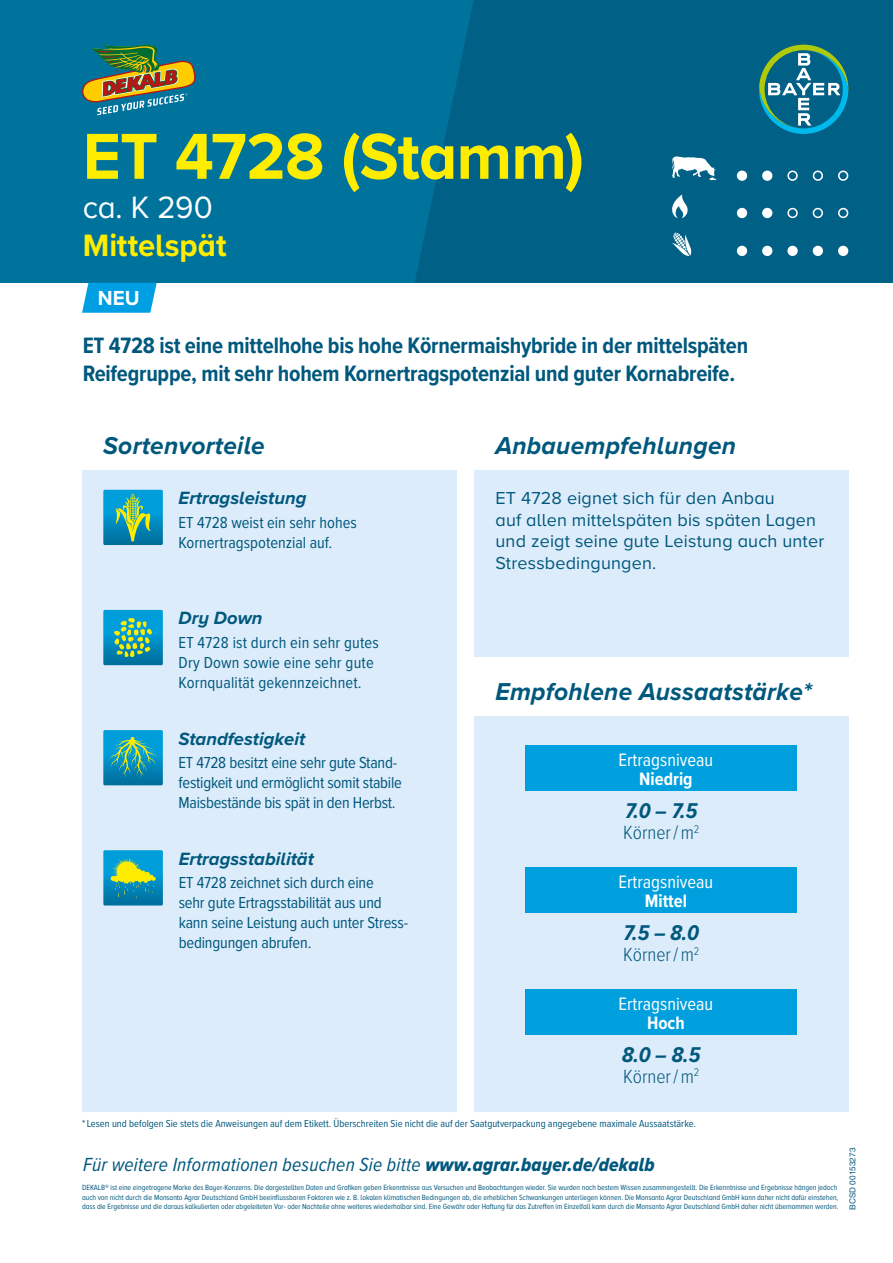
<style>
.page{position:relative;width:893px;height:1263px;background:#fff}
.page>*{position:absolute;margin:0;border:0;box-sizing:border-box;transform-origin:0 0}
.t1{font:700 67.35px "Proxima Nova A";letter-spacing:-.01em;color:#ffed00}
.t2{font:700 32.1px "Proxima Nova A";color:#ffed00}
.t3{font:32.1px "Proxima Nova A";color:#fff}
.t4{font:italic 700 25.35px "Proxima Nova A";letter-spacing:.01em;color:#00587d}
.t5{font:700 23.1px/27.8px "Proxima Nova Cond";letter-spacing:-.01em;color:#00587d}
.t6{font:italic 700 22.2px "Proxima Nova Cond";color:#00587d}
.t7{font:700 21px "Proxima Nova A";color:#fff}
.t8{font:italic 19.65px "Proxima Nova A Cond";letter-spacing:.01em;color:#00587d}
.t9{font:300 19.65px "Proxima Nova Cond";color:#00587d}
.t10{font:18.6px "Proxima Nova Cond";color:#fff}
.t11{font:700 18.6px "Proxima Nova Cond";color:#fff}
.t12{font:italic 700 18.45px "Proxima Nova A";color:#00587d}
.t13{font:18px/21.6px "Proxima Nova A";letter-spacing:.01em;color:#00587d}
.t14{font:16.5px/19.8px "Proxima Nova Cond";letter-spacing:-.01em;color:#00587d}
.t15{font:16.5px/19.8px "Proxima Nova Cond";letter-spacing:.01em;color:#00587d}
.t16{font:10.5px "Proxima Nova Cond";color:#00587d}
.t17{font:8.25px "Helvetica Neue LT Std";color:#00577c}
.t18{font:7.8px/9.3px "Proxima Nova A Cond";letter-spacing:-.005em;color:#00587d}
.s1{font-family:"Proxima Nova A Cond Extrabld It";font-style:normal}
</style>
<div class="page">
<div style="left:0;top:0;width:893px;height:283px;background:#00739d"></div>
<div style="left:415px;top:0;width:478px;height:283px;background:#006086"></div>
<div style="left:82px;top:470px;width:374px;height:642px;background:#ddecfa"></div>
<div style="left:474px;top:716px;width:374px;height:396px;background:#ddecfa"></div>
<div style="left:474px;top:470px;width:374px;height:187px;background:#ddecfa"></div>
<div style="left:526px;top:745px;width:271px;height:46px;background:#009fdd"></div>
<div style="left:526px;top:867px;width:271px;height:46px;background:#009fdd"></div>
<div style="left:526px;top:989px;width:271px;height:46px;background:#009fdd"></div>
<svg style="left:103px;top:490px;width:60px;height:55px;background:#299ca6"></svg>
<svg style="left:103px;top:730px;width:60px;height:55px;background:#1c97b2"></svg>
<svg style="left:103px;top:610px;width:60px;height:55px;background:#289ca8"></svg>
<svg style="left:672px;top:194px;width:16px;height:24px"></svg>
<svg style="left:672px;top:156px;width:44px;height:24px"></svg>
<svg style="left:672px;top:232px;width:19px;height:24px"></svg>
<div style="left:737px;top:171px;width:10px;height:10px;background:#fff;border-radius:50%"></div>
<div style="left:762px;top:171px;width:10px;height:10px;background:#fff;border-radius:50%"></div>
<div style="left:838px;top:171px;width:10px;height:10px;border:2px solid #fff;border-radius:50%"></div>
<div style="left:813px;top:171px;width:10px;height:10px;border:2px solid #fff;border-radius:50%"></div>
<div style="left:787px;top:171px;width:11px;height:10px;border:2px solid #fff;border-radius:50%"></div>
<div style="left:737px;top:208px;width:10px;height:10px;background:#fff;border-radius:50%"></div>
<div style="left:762px;top:208px;width:10px;height:10px;background:#fff;border-radius:50%"></div>
<div style="left:813px;top:208px;width:10px;height:10px;border:2px solid #fff;border-radius:50%"></div>
<div style="left:787px;top:208px;width:11px;height:10px;border:2px solid #fff;border-radius:50%"></div>
<div style="left:838px;top:208px;width:10px;height:10px;border:2px solid #fff;border-radius:50%"></div>
<div style="left:737px;top:246px;width:10px;height:10px;background:#fff;border-radius:50%"></div>
<div style="left:787px;top:246px;width:11px;height:10px;background:#fff;border-radius:50%"></div>
<div style="left:762px;top:246px;width:10px;height:10px;background:#fff;border-radius:50%"></div>
<div style="left:813px;top:246px;width:10px;height:10px;background:#fff;border-radius:50%"></div>
<div style="left:838px;top:246px;width:10px;height:10px;background:#fff;border-radius:50%"></div>
<svg style="left:103px;top:850px;width:60px;height:55px;background:#329f9f"></svg>
<svg style="left:82px;top:45px;width:113px;height:70px"></svg>
<svg style="left:759px;top:45px;width:89px;height:89px;background:#2b8391"></svg>
<svg style="left:82px;top:283px;width:75px;height:30px;background:#18a8e5"></svg>
<h1 class="t1" style="left:83px;top:106px;width:503px">ET 4728 (Stamm)</h1>
<h2 class="t3" style="left:83px;top:183px;width:132px">ca. K 290</h2>
<h2 class="t2" style="left:83px;top:222px;width:145px">Mittelspät</h2>
<h3 class="t7" style="left:98px;top:283px;width:43px">NEU</h3>
<h3 class="t5" style="left:83px;top:331px;width:667px">ET 4728 ist eine mittelhohe bis hohe Körnermaishybride in der mittelspäten<br>Reifegruppe, mit sehr hohem Kornertragspotenzial und guter Kornabreife.</h3>
<h3 class="t4" style="left:103px;top:426px;width:163px">Sortenvorteile</h3>
<h3 class="t12" style="left:179px;top:484px;width:130px">Ertragsleistung</h3>
<h3 class="t14" style="left:179px;top:512px;width:180px">ET 4728 weist ein sehr hohes<br>Kornertragspotenzial auf.</h3>
<h3 class="t4" style="left:495px;top:426px;width:242px">Anbauempfehlungen</h3>
<h3 class="t13" style="left:495px;top:486px;width:330px">ET 4728 eignet sich für den Anbau<br>auf allen mittelspäten bis späten Lagen und zeigt seine gute Leistung auch unter Stressbedingungen.</h3>
<h3 class="t12" style="left:179px;top:604px;width:85px">Dry Down</h3>
<h3 class="t15" style="left:179px;top:632px;width:202px">ET 4728 ist durch ein sehr gutes<br>Dry Down sowie eine sehr gute<br>Kornqualität gekennzeichnet.</h3>
<h3 class="t12" style="left:179px;top:725px;width:128px">Standfestigkeit</h3>
<h3 class="t14" style="left:179px;top:752px;width:225px">ET 4728 besitzt eine sehr gute Stand&shy;festigkeit und ermöglicht somit stabile<br>Maisbestände bis spät in den Herbst.</h3>
<h3 class="t12" style="left:179px;top:845px;width:137px">Ertragsstabilität</h3>
<h3 class="t14" style="left:179px;top:872px;width:231px">ET 4728 zeichnet sich durch eine<br>sehr gute Ertragsstabilität aus und kann seine Leistung auch unter Stress&shy;bedingungen abrufen.</h3>
<h3 class="t4" style="left:495px;top:673px;width:318px">Empfohlene Aussaatstärke*</h3>
<h3 class="t10" style="left:619px;top:746px;width:96px">Ertragsniveau</h3>
<h3 class="t11" style="left:639px;top:765px;width:55px">Niedrig</h3>
<h3 class="t6" style="left:625px;top:794px;width:74px">7.0 – 7.5</h3>
<h3 class="t9" style="left:623px;top:818px;width:78px">Körner / m<sup>2</sup></h3>
<h3 class="t10" style="left:619px;top:868px;width:96px">Ertragsniveau</h3>
<h3 class="t11" style="left:645px;top:887px;width:44px">Mittel</h3>
<h3 class="t6" style="left:623px;top:917px;width:77px">7.5 – 8.0</h3>
<h3 class="t9" style="left:623px;top:940px;width:78px">Körner / m<sup>2</sup></h3>
<h3 class="t10" style="left:619px;top:990px;width:96px">Ertragsniveau</h3>
<h3 class="t11" style="left:647px;top:1009px;width:39px">Hoch</h3>
<h3 class="t6" style="left:622px;top:1038px;width:80px">8.0 – 8.5</h3>
<h3 class="t9" style="left:623px;top:1062px;width:78px">Körner / m<sup>2</sup></h3>
<h3 class="t16" style="left:82px;top:1116px;width:615px">* Lesen und befolgen Sie stets die Anweisungen auf dem Etikett. Überschreiten Sie nicht die auf der Saatgutverpackung angegebene maximale Aussaatstärke.</h3>
<h3 class="t8" style="left:83px;top:1150px;width:573px">Für weitere Informationen besuchen Sie bitte <span class="s1">www.agrar.bayer.de/dekalb</span></h3>
<p class="t18" style="left:82px;top:1183px;width:758px">DEKALB® ist eine eingetragene Marke des Bayer-Konzerns. Die dargestellten Daten und Grafiken geben Erkenntnisse aus Versuchen und Beobachtungen wieder. Sie wurden nach bestem Wissen zusammengestellt. Die Erkenntnisse und Ergebnisse hängen jedoch auch von nicht durch die Monsanto Agrar Deutschland GmbH beeinflussbaren Faktoren wie z. B. lokalen klimatischen Bedingungen ab, die erheblichen Schwankungen unterliegen können. Die Monsanto Agrar Deutschland GmbH kann daher nicht dafür einstehen, dass die Ergebnisse und die daraus kalkulierten oder abgeleiteten Vor- oder Nachteile ohne weiteres wiederholbar sind. Eine Gewähr oder Haftung für das Zutreffen im Einzelfall kann durch die Monsanto Agrar Deutschland GmbH daher nicht übernommen werden.</p>
<p class="t17" style="left:848px;top:1209px;width:63px;rotate:-90deg">BCSD 00153273</p>
</div>
